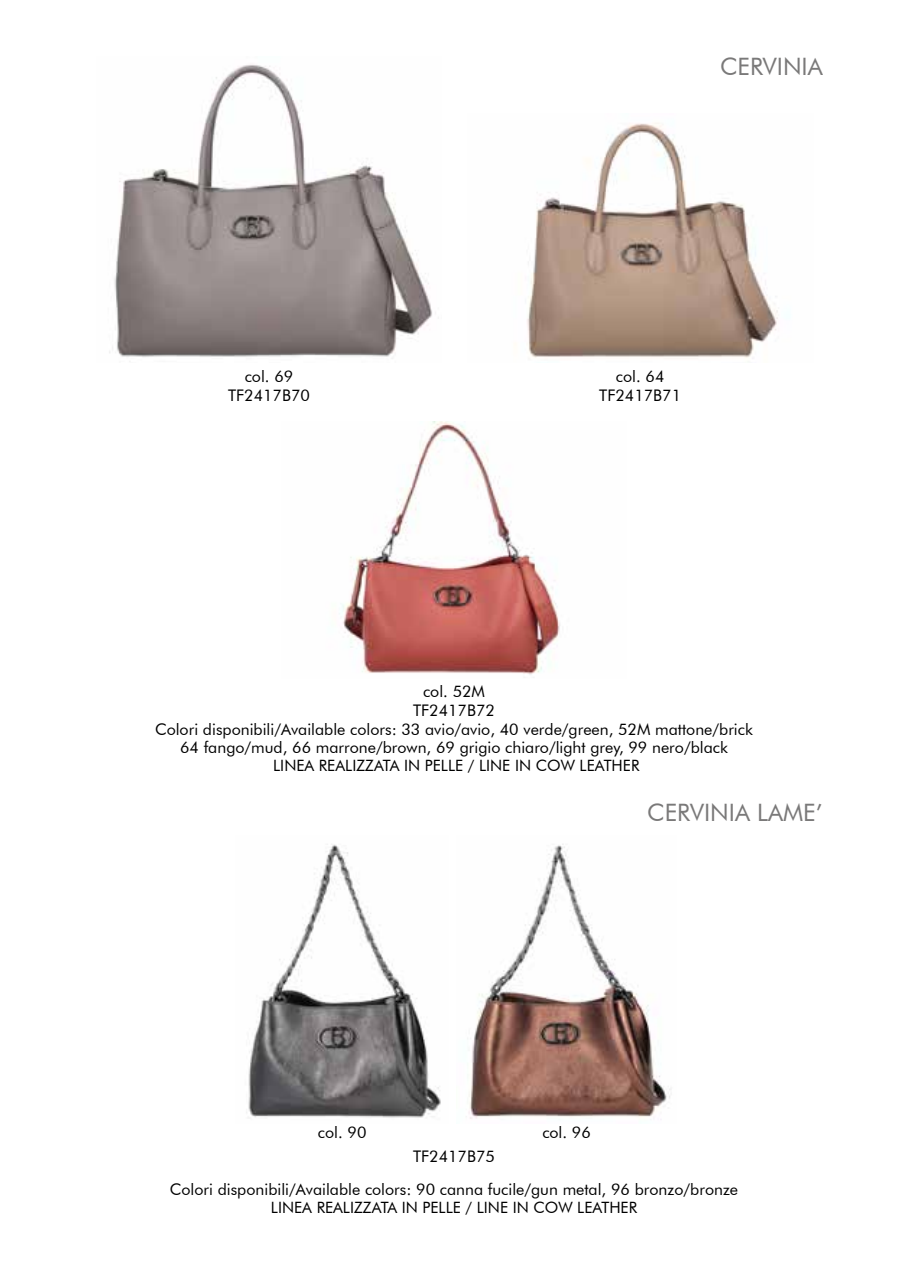
<style>
.page{position:relative;width:908px;height:1276px;background:#fff}
.page>*{position:absolute;margin:0;border:0;box-sizing:border-box;transform-origin:0 0}
.t1{font:24px "Futura BT";color:#7a7979}
.t2{font:16px/18.8px "Futura BT";color:#000;text-align:center}
.t3{font:15.6px "Futura BT";color:#000}
</style>
<div class="page">
<img style="left:109px;top:64px;width:323px;height:295px">
<img style="left:527px;top:123px;width:251px;height:236px">
<img style="left:342px;top:421px;width:218px;height:254px">
<img style="left:246px;top:844px;width:195px;height:274px">
<img style="left:468px;top:844px;width:203px;height:275px">
<h1 class="t1" style="left:719px;top:52px;width:104px">CERVINIA</h1>
<p class="t2" style="left:228px;top:367px;width:83px">col. 69<br>TF2417B70</p>
<p class="t2" style="left:599px;top:367px;width:83px">col. 64<br>TF2417B71</p>
<p class="t2" style="left:155px;top:682px;width:599px">col. 52M<br>TF2417B72<br>Colori disponibili/Available colors: 33 avio/avio, 40 verde/green, 52M mattone/brick 64 fango/mud, 66 marrone/brown, 69 grigio chiaro/light grey, 99 nero/black</p>
<p class="t3" style="left:273px;top:756px;width:367px">LINEA REALIZZATA IN PELLE / LINE IN COW LEATHER</p>
<h1 class="t1" style="left:647px;top:797px;width:177px">CERVINIA LAME’</h1>
<p class="t2" style="left:318px;top:1122px;width:50px">col. 90</p>
<p class="t2" style="left:542px;top:1122px;width:50px">col. 96</p>
<p class="t2" style="left:413px;top:1147px;width:83px">TF2417B75</p>
<p class="t2" style="left:170px;top:1179px;width:569px">Colori disponibili/Available colors: 90 canna fucile/gun metal, 96 bronzo/bronze</p>
<p class="t3" style="left:271px;top:1197px;width:367px">LINEA REALIZZATA IN PELLE / LINE IN COW LEATHER</p>
</div>
